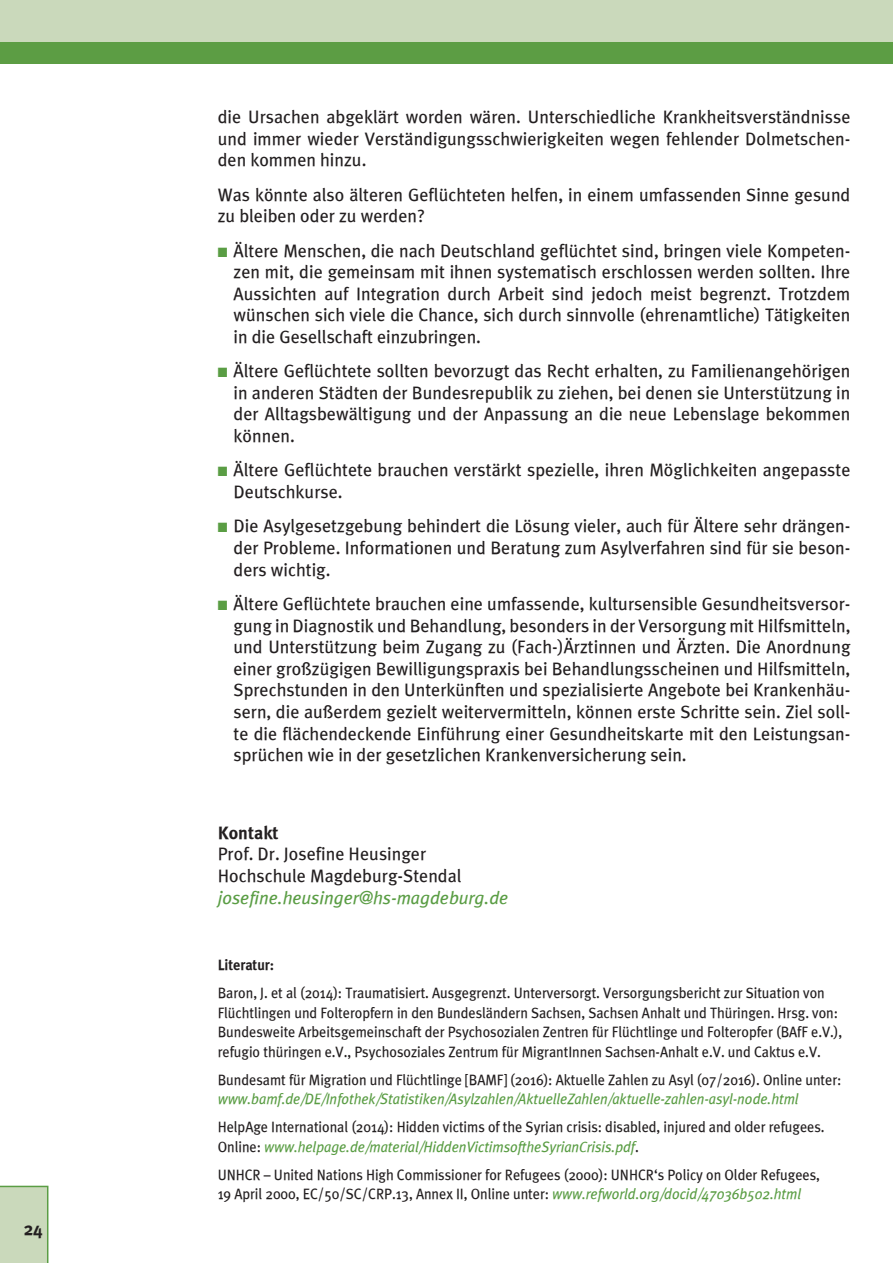
<style>
.page{position:relative;width:893px;height:1263px;background:#fff}
.page>*{position:absolute;margin:0;border:0;box-sizing:border-box;transform-origin:0 0}
.t1{font:18px/21.6px "Meta Plus";color:#231f20;text-align:justify}
.t2{font:italic 18px "Meta Plus";color:#5a9d44}
.t3{font:700 18px "Meta Plus";color:#231f20}
.t4{font:15px/19.5px "Meta Plus";letter-spacing:-.005em;color:#231f20;scale:.95 1}
.t5{font:italic 15px "Meta Plus";letter-spacing:-.005em;color:#5a9d44;scale:.95 1}
.t6{font:700 15px "Meta Plus";letter-spacing:-.005em;color:#231f20;scale:.95 1}
.s1{color:#5a9d44}
.s2{font-style:italic;color:#5a9d44}
</style>
<div class="page">
<div style="left:0;top:0;width:893px;height:63px;background:#cad9bb"></div>
<div style="left:0;top:1186px;width:48px;height:77px;background:#cad9bb"></div>
<div style="left:0;top:43px;width:893px;height:21px;background:#5c9d44"></div>
<p class="t3" style="left:24px;top:1218px;width:21px">24</p>
<p class="t1" style="left:218px;top:106px;width:634px">die Ursachen abgeklärt worden wären. Unterschiedliche Krankheitsverständnisse und immer wieder Verständigungsschwierigkeiten wegen fehlender Dolmetschen&shy;den kommen hinzu.</p>
<p class="t1" style="left:218px;top:183px;width:634px">Was könnte also älteren Geflüchteten helfen, in einem umfassenden Sinne gesund zu bleiben oder zu werden?</p>
<p class="t1" style="left:233px;top:239px;width:618px;text-indent:-16px"><span class="s1">■</span> Ältere Menschen, die nach Deutschland geflüchtet sind, bringen viele Kompeten&shy;zen mit, die gemeinsam mit ihnen systematisch erschlossen werden sollten. Ihre Aussichten auf Integration durch Arbeit sind jedoch meist begrenzt. Trotzdem wünschen sich viele die Chance, sich durch sinnvolle (ehrenamtliche) Tätigkeiten in die Gesellschaft einzubringen.</p>
<p class="t1" style="left:233px;top:360px;width:618px;text-indent:-16px"><span class="s1">■</span> Ältere Geflüchtete sollten bevorzugt das Recht erhalten, zu Familienangehörigen in anderen Städten der Bundesrepublik zu ziehen, bei denen sie Unterstützung in der Alltagsbewältigung und der Anpassung an die neue Lebenslage bekommen können.</p>
<p class="t1" style="left:233px;top:459px;width:618px;text-indent:-16px"><span class="s1">■</span> Ältere Geflüchtete brauchen verstärkt spezielle, ihren Möglichkeiten angepasste<br>Deutschkurse.</p>
<p class="t1" style="left:233px;top:515px;width:618px;text-indent:-16px"><span class="s1">■</span> Die Asylgesetzgebung behindert die Lösung vieler, auch für Ältere sehr drängen&shy;der Probleme. Informationen und Beratung zum Asylverfahren sind für sie beson&shy;ders wichtig.</p>
<p class="t1" style="left:233px;top:593px;width:618px;text-indent:-16px"><span class="s1">■</span> Ältere Geflüchtete brauchen eine umfassende, kultursensible Gesundheitsversor&shy;gung in Diagnostik und Behandlung, besonders in der Versorgung mit Hilfsmitteln, und Unterstützung beim Zugang zu (Fach-)Ärztinnen und Ärzten. Die Anordnung einer großzügigen Bewilligungspraxis bei Behandlungsscheinen und Hilfsmitteln, Sprechstunden in den Unterkünften und spezialisierte Angebote bei Krankenhäu&shy;sern, die außerdem gezielt weitervermitteln, können erste Schritte sein. Ziel soll&shy;te die flächendeckende Einführung einer Gesundheitskarte mit den Leistungsan&shy;sprüchen wie in der gesetzlichen Krankenversicherung sein.</p>
<p class="t3" style="left:218px;top:822px;width:62px">Kontakt</p>
<p class="t1" style="left:218px;top:843px;width:245px">Prof. Dr. Josefine Heusinger<br>Hochschule Magdeburg-Stendal</p>
<p class="t2" style="left:218px;top:887px;width:292px">josefine.heusinger@hs-magdeburg.de</p>
<p class="t6" style="left:218px;top:956px;width:61px">Literatur:</p>
<p class="t4" style="left:218px;top:983px;width:659px">Baron, J. et al (2014): Traumatisiert. Ausgegrenzt. Unterversorgt. Versorgungsbericht zur Situation von Flüchtlingen und Folteropfern in den Bundesländern Sachsen, Sachsen Anhalt und Thüringen. Hrsg. von:<br>Bundesweite Arbeitsgemeinschaft der Psychosozialen Zentren für Flüchtlinge und Folteropfer (BAfF e.V.), refugio thüringen e.V., Psychosoziales Zentrum für MigrantInnen Sachsen-Anhalt e.V. und Caktus e.V.</p>
<p class="t4" style="left:218px;top:1069px;width:658px">Bundesamt für Migration und Flüchtlinge [BAMF] (2016): Aktuelle Zahlen zu Asyl (07/2016). Online unter:</p>
<p class="t5" style="left:218px;top:1090px;width:613px">www.bamf.de/DE/Infothek/Statistiken/Asylzahlen/AktuelleZahlen/aktuelle-zahlen-asyl-node.html</p>
<p class="t4" style="left:218px;top:1117px;width:640px">HelpAge International (2014): Hidden victims of the Syrian crisis: disabled, injured and older refugees.<br>Online: <span class="s2">www.helpage.de/material/HiddenVictimsoftheSyrianCrisis.pdf</span>.</p>
<p class="t4" style="left:218px;top:1164px;width:635px">UNHCR – United Nations High Commissioner for Refugees (2000): UNHCR‘s Policy on Older Refugees,<br>19 April 2000, EC/50/SC/CRP.13, Annex II, Online unter: <span class="s2">www.refworld.org/docid/47036b502.html</span></p>
</div>
